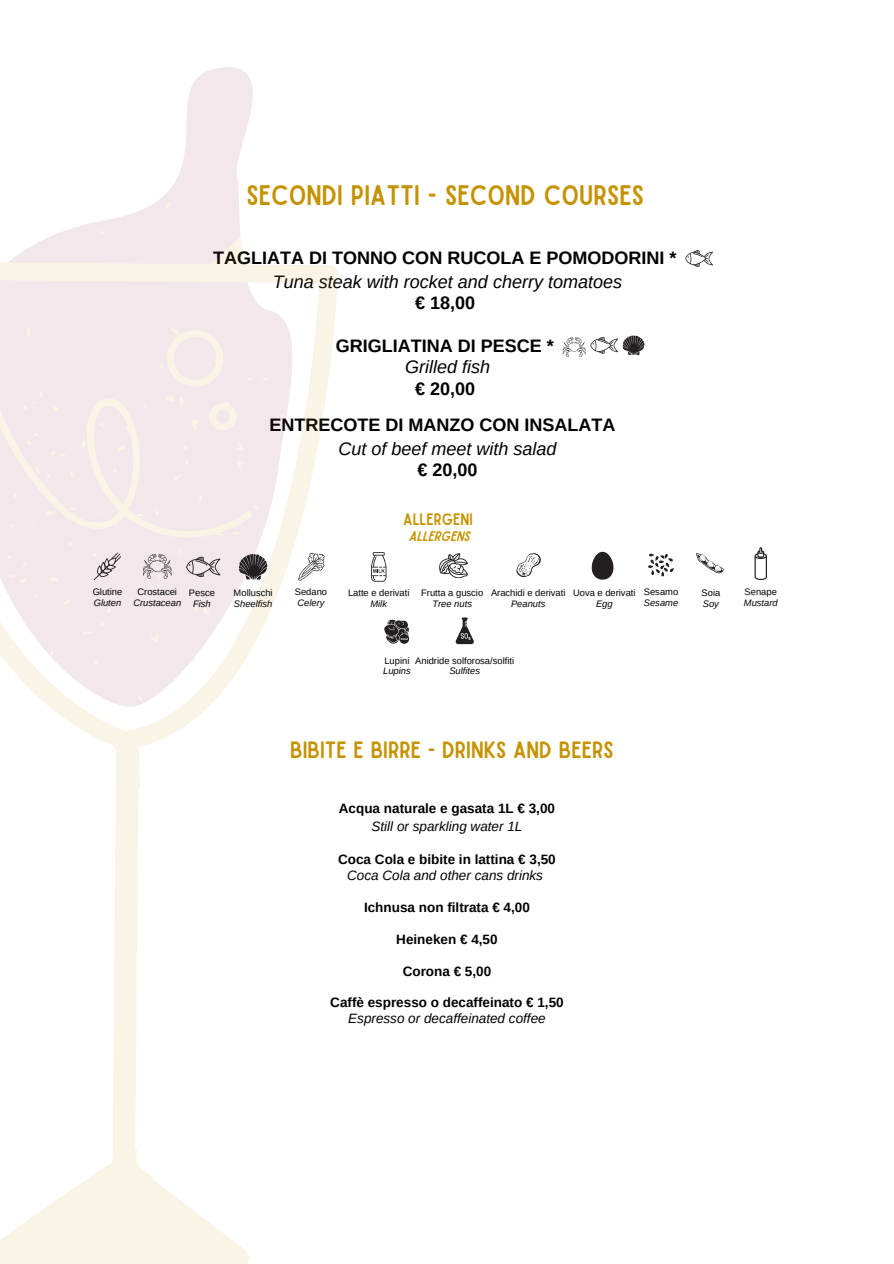
<style>
.page{position:relative;width:894px;height:1264px;background:#fff}
.page>*{position:absolute;margin:0;border:0;box-sizing:border-box;transform-origin:0 0}
.t1{font:27px "Sailors";color:#c59300}
.t2{font:22.5px "Sailors";color:#c59300}
.t3{font:700 18px/23.7px "Arimo";color:#000;text-align:center}
.t4{font:15.9px "Sailors";color:#c59300}
.t5{font:700 13.5px/15.9px "Arimo";color:#000;text-align:center}
.t6{font:13.2px "Sailors";color:#c59300}
.t7{font:9.3px "Arimo";color:#000}
.t8{font:italic 9.3px "Arimo";color:#000}
.s1{font-weight:400;font-style:italic}
</style>
<div class="page">
<svg style="left:685px;top:250px;width:28px;height:17px"></svg>
<svg style="left:562px;top:335px;width:82px;height:22px"></svg>
<svg style="left:142px;top:67px;width:111px;height:143px;fill:#f2e7ea"></svg>
<svg style="left:0;top:210px;width:392px;height:519px"></svg>
<svg style="left:81px;top:729px;width:99px;height:413px"></svg>
<svg style="left:208px;top:238px;width:36px;height:31px"></svg>
<svg style="left:137px;top:693px;width:6px;height:9px"></svg>
<svg style="left:176px;top:715px;width:8px;height:10px"></svg>
<svg style="left:114px;top:742px;width:30px;height:48px"></svg>
<svg style="left:36px;top:675px;width:6px;height:9px"></svg>
<svg style="left:24px;top:674px;width:6px;height:8px"></svg>
<svg style="left:299px;top:500px;width:6px;height:11px"></svg>
<svg style="left:121px;top:813px;width:10px;height:24px"></svg>
<svg style="left:165px;top:198px;width:11px;height:16px"></svg>
<svg style="left:253px;top:277px;width:19px;height:9px"></svg>
<svg style="left:99px;top:229px;width:6px;height:8px"></svg>
<svg style="left:280px;top:409px;width:8px;height:17px"></svg>
<svg style="left:288px;top:434px;width:29px;height:13px"></svg>
<svg style="left:0;top:1142px;width:249px;height:121px"></svg>
<svg style="left:384px;top:619px;width:24px;height:24px"></svg>
<svg style="left:439px;top:553px;width:29px;height:25px"></svg>
<svg style="left:371px;top:552px;width:15px;height:29px"></svg>
<svg style="left:0;top:316px;width:269px;height:351px"></svg>
<svg style="left:648px;top:553px;width:25px;height:23px"></svg>
<svg style="left:696px;top:553px;width:28px;height:21px"></svg>
<svg style="left:298px;top:552px;width:27px;height:29px"></svg>
<svg style="left:591px;top:552px;width:22px;height:27px"></svg>
<svg style="left:455px;top:617px;width:19px;height:27px"></svg>
<svg style="left:754px;top:547px;width:12px;height:33px"></svg>
<svg style="left:516px;top:553px;width:24px;height:24px"></svg>
<h3 class="t1" style="left:246px;top:185px;width:399px">SECONDI PIATTI - SECOND COURSES</h3>
<p class="t3" style="left:213px;top:246px;width:464px">TAGLIATA DI TONNO CON RUCOLA E POMODORINI *<br><span class="s1">Tuna steak with rocket and cherry tomatoes</span></p>
<p class="t3" style="left:415px;top:291px;width:62px">€ 18,00</p>
<h1 class="t3" style="left:336px;top:335px;width:219px;line-height:21.5px">GRIGLIATINA DI PESCE *<br><span class="s1">Grilled fish<br></span>€ 20,00</h1>
<h3 class="t3" style="left:269px;top:413px;width:347px">ENTRECOTE DI MANZO CON INSALATA<br><span class="s1">Cut of beef meet with salad</span></h3>
<h3 class="t3" style="left:417px;top:458px;width:62px">€ 20,00</h3>
<p class="t4" style="left:403px;top:514px;width:71px">ALLERGENI</p>
<p class="t6" style="left:408px;top:531px;width:63px">ALLERGENS</p>
<h3 class="t7" style="left:93px;top:586px;width:31px">Glutine</h3>
<p class="t8" style="left:94px;top:597px;width:29px">Gluten</p>
<p class="t7" style="left:137px;top:586px;width:41px">Crostacei</p>
<p class="t8" style="left:133px;top:597px;width:49px">Crustacean</p>
<h6 class="t7" style="left:189px;top:588px;width:28px">Pesce</h6>
<p class="t8" style="left:193px;top:599px;width:19px">Fish</p>
<p class="t7" style="left:233px;top:588px;width:41px">Molluschi</p>
<p class="t8" style="left:234px;top:599px;width:40px">Sheelfish</p>
<p class="t7" style="left:295px;top:586px;width:34px">Sedano</p>
<p class="t8" style="left:297px;top:597px;width:29px">Celery</p>
<p class="t7" style="left:348px;top:588px;width:63px">Latte e derivati</p>
<p class="t8" style="left:370px;top:599px;width:18px">Milk</p>
<p class="t7" style="left:421px;top:588px;width:63px">Frutta a guscio</p>
<p class="t8" style="left:432px;top:599px;width:41px">Tree nuts</p>
<p class="t7" style="left:491px;top:588px;width:76px">Arachidi e derivati</p>
<p class="t8" style="left:511px;top:599px;width:36px">Peanuts</p>
<p class="t7" style="left:573px;top:588px;width:64px">Uova e derivati</p>
<p class="t8" style="left:596px;top:599px;width:18px">Egg</p>
<p class="t7" style="left:643px;top:586px;width:36px">Sesamo</p>
<p class="t8" style="left:643px;top:597px;width:36px">Sesame</p>
<p class="t7" style="left:384px;top:655px;width:26px">Lupini</p>
<h4 class="t8" style="left:383px;top:666px;width:29px">Lupins</h4>
<p class="t7" style="left:415px;top:655px;width:100px">Anidride solforosa/solfiti</p>
<p class="t8" style="left:449px;top:666px;width:32px">Sulfites</p>
<p class="t7" style="left:701px;top:588px;width:20px">Soia</p>
<p class="t8" style="left:702px;top:599px;width:18px">Soy</p>
<p class="t7" style="left:744px;top:586px;width:34px">Senape</p>
<p class="t8" style="left:743px;top:597px;width:35px">Mustard</p>
<p class="t2" style="left:290px;top:741px;width:325px">BIBITE E BIRRE - DRINKS AND BEERS</p>
<p class="t5" style="left:339px;top:799px;width:218px;line-height:18px">Acqua naturale e gasata 1L € 3,00<br><span class="s1">Still or sparkling water 1L</span></p>
<p class="t5" style="left:338px;top:851px;width:219px">Coca Cola e bibite in lattina € 3,50<br><span class="s1">Coca Cola and other cans drinks</span></p>
<p class="t5" style="left:364px;top:899px;width:167px">Ichnusa non filtrata € 4,00</p>
<p class="t5" style="left:396px;top:931px;width:103px">Heineken € 4,50</p>
<p class="t5" style="left:402px;top:963px;width:90px">Corona € 5,00</p>
<p class="t5" style="left:330px;top:994px;width:235px">Caffè espresso o decaffeinato € 1,50<br><span class="s1">Espresso or decaffeinated coffee</span></p>
</div>
